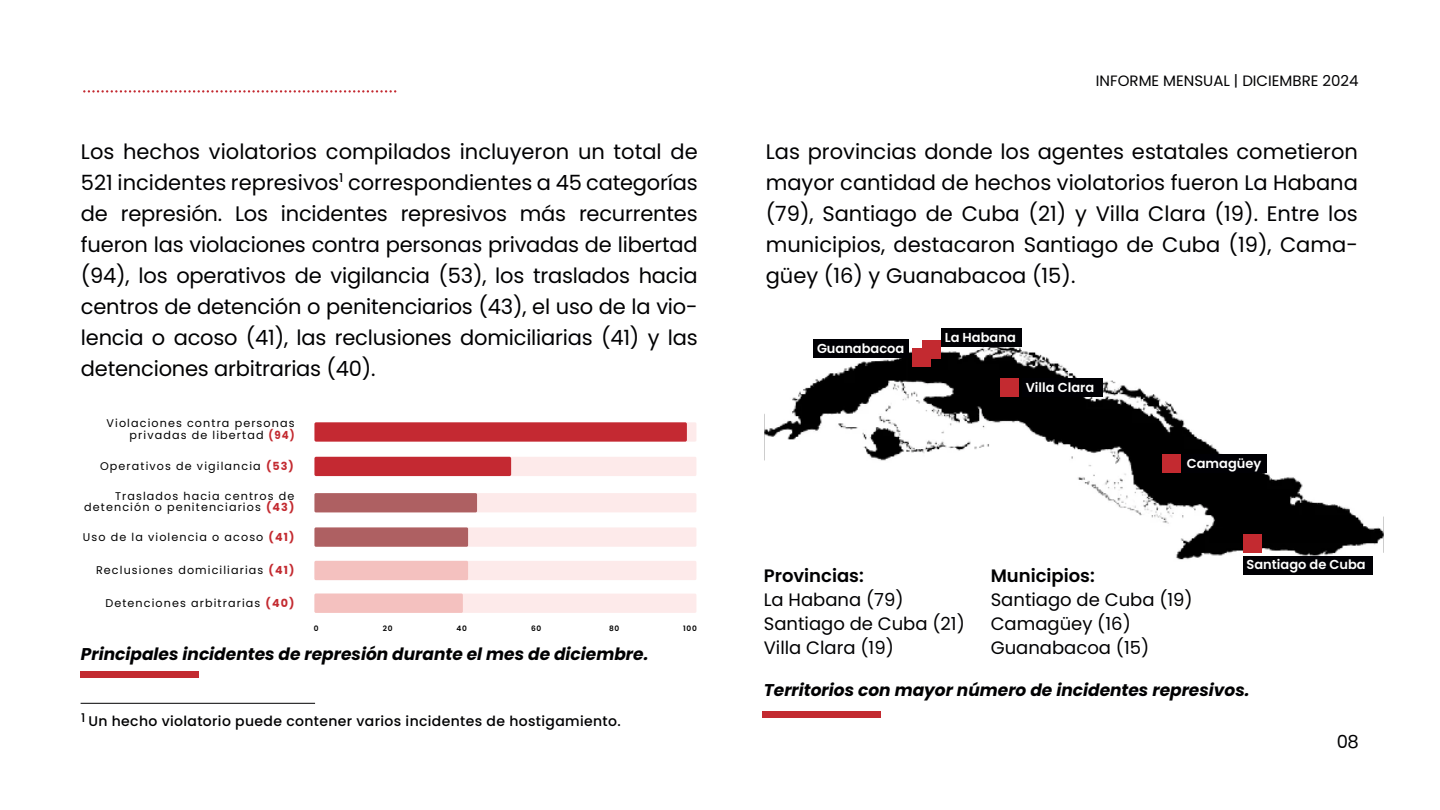
<style>
.page{position:relative;width:1440px;height:810px;background:#fff}
.page>*{position:absolute;margin:0;border:0;box-sizing:border-box;transform-origin:0 0}
.t1{font:21px/31px "Poppins";letter-spacing:-.005em;color:#000002;text-align:justify}
.t2{font:18px/24px "Poppins";color:#000002}
.t3{font:600 18px "Poppins";color:#000002}
.t4{font:italic 700 17px "Poppins";color:#000002}
.t5{font:15px "Poppins";color:#000002}
.t6{font:500 14px "Poppins";letter-spacing:.025em;color:#000002}
.t7{font:600 13px "Poppins";color:#fff}
.t8{font:11.2px/11.7px "Poppins";letter-spacing:.1em;color:#000001;text-align:right}
.t9{font:600 7.4px "Poppins";letter-spacing:.1em;color:#000001}
.s1{font-weight:700;color:#c32a30}
</style>
<div class="page">
<img style="left:764px;top:345px;width:620px;height:229px">
<svg style="left:83px;top:90px;width:313px;height:3px"></svg>
<hr style="left:81px;top:703px;width:234px;height:1px;background:#000002">
<div style="left:762px;top:711px;width:119px;height:7px;background:#c32a30"></div>
<div style="left:81px;top:672px;width:118px;height:6px;background:#c32a30"></div>
<div style="left:314px;top:457px;width:382px;height:19px;background:#fdeaea"></div>
<div style="left:314px;top:457px;width:197px;height:19px;background:#c42932;border-radius:2px"></div>
<div style="left:314px;top:422px;width:382px;height:20px;background:#fdeaea"></div>
<div style="left:314px;top:422px;width:373px;height:20px;background:#c42932;border-radius:2px"></div>
<div style="left:314px;top:493px;width:382px;height:19px;background:#fdeaea"></div>
<div style="left:314px;top:493px;width:163px;height:19px;background:#ae6062"></div>
<div style="left:314px;top:527px;width:382px;height:20px;background:#fdeaea"></div>
<div style="left:314px;top:527px;width:154px;height:20px;background:#ae6062"></div>
<div style="left:314px;top:561px;width:382px;height:19px;background:#fdeaea"></div>
<div style="left:314px;top:561px;width:154px;height:19px;background:#f4c1bf"></div>
<div style="left:314px;top:594px;width:382px;height:19px;background:#fdeaea"></div>
<div style="left:314px;top:594px;width:149px;height:19px;background:#f4c1bf"></div>
<div style="left:922px;top:341px;width:18px;height:18px;background:#c32a30"></div>
<div style="left:913px;top:348px;width:18px;height:19px;background:#c32a30"></div>
<div style="left:941px;top:328px;width:80px;height:18px;background:#000004"></div>
<div style="left:1001px;top:378px;width:18px;height:19px;background:#c32a30"></div>
<div style="left:1243px;top:534px;width:18px;height:19px;background:#c32a30"></div>
<div style="left:814px;top:339px;width:95px;height:19px;background:#000004"></div>
<div style="left:1022px;top:378px;width:80px;height:19px;background:#000004"></div>
<div style="left:1162px;top:454px;width:18px;height:19px;background:#c32a30"></div>
<div style="left:1183px;top:454px;width:84px;height:19px;background:#000004"></div>
<div style="left:1243px;top:556px;width:129px;height:18px;background:#000004"></div>
<p class="t5" style="left:1096px;top:72px;width:264px">INFORME MENSUAL | DICIEMBRE 2024</p>
<p class="t1" style="left:81px;top:136px;width:618px">Los hechos violatorios compilados incluyeron un total de 521 incidentes represivos<sup>1</sup> correspondientes a 45 categorías de represión. Los incidentes represivos más recurrentes fueron las violaciones contra personas privadas de libertad (94), los operativos de vigilancia (53), los traslados hacia centros de detención o penitenciarios (43), el uso de la vio&shy;lencia o acoso (41), las reclusiones domiciliarias (41) y las detenciones arbitrarias (40).</p>
<p class="t1" style="left:766px;top:136px;width:594px">Las provincias donde los agentes estatales cometieron mayor cantidad de hechos violatorios fueron La Habana (79), Santiago de Cuba (21) y Villa Clara (19). Entre los municipios, destacaron Santiago de Cuba (19), Cama&shy;güey (16) y Guanabacoa (15).</p>
<p class="t7" style="left:945px;top:330px;width:73px">La Habana</p>
<p class="t7" style="left:817px;top:341px;width:89px">Guanabacoa</p>
<p class="t8" style="left:107px;top:418px;width:190px">Violaciones contra personas privadas de libertad <span class="s1">(94)</span></p>
<p class="t8" style="left:100px;top:460px;width:195px">Operativos de vigilancia <span class="s1">(53)</span></p>
<p class="t8" style="left:84px;top:490px;width:212px">Traslados hacia centros de detención o penitenciarios <span class="s1">(43)</span></p>
<p class="t8" style="left:83px;top:531px;width:213px">Uso de la violencia o acoso <span class="s1">(41)</span></p>
<p class="t8" style="left:96px;top:565px;width:200px">Reclusiones domiciliarias <span class="s1">(41)</span></p>
<p class="t8" style="left:105px;top:597px;width:190px">Detenciones arbitrarias <span class="s1">(40)</span></p>
<p class="t9" style="left:314px;top:625px;width:6px">0</p>
<p class="t9" style="left:383px;top:625px;width:11px">20</p>
<p class="t9" style="left:457px;top:625px;width:12px">40</p>
<p class="t9" style="left:531px;top:625px;width:12px">60</p>
<p class="t9" style="left:609px;top:625px;width:12px">80</p>
<p class="t9" style="left:683px;top:625px;width:15px">100</p>
<p class="t4" style="left:81px;top:644px;width:569px">Principales incidentes de represión durante el mes de diciembre.</p>
<p class="t6" style="left:81px;top:713px;width:541px"><sup>1</sup> Un hecho violatorio puede contener varios incidentes de hostigamiento.</p>
<p class="t7" style="left:1026px;top:380px;width:70px">Villa Clara</p>
<p class="t7" style="left:1187px;top:456px;width:76px">Camagüey</p>
<p class="t3" style="left:764px;top:565px;width:101px">Provincias:</p>
<p class="t2" style="left:764px;top:588px;width:203px">La Habana (79)<br>Santiago de Cuba (21)<br>Villa Clara (19)</p>
<p class="t3" style="left:991px;top:565px;width:106px">Municipios:</p>
<p class="t2" style="left:991px;top:588px;width:204px">Santiago de Cuba (19)<br>Camagüey (16)<br>Guanabacoa (15)</p>
<p class="t7" style="left:1247px;top:557px;width:121px">Santiago de Cuba</p>
<p class="t4" style="left:764px;top:680px;width:487px">Territorios con mayor número de incidentes represivos.</p>
<p class="t2" style="left:1337px;top:730px;width:24px">08</p>
</div>
